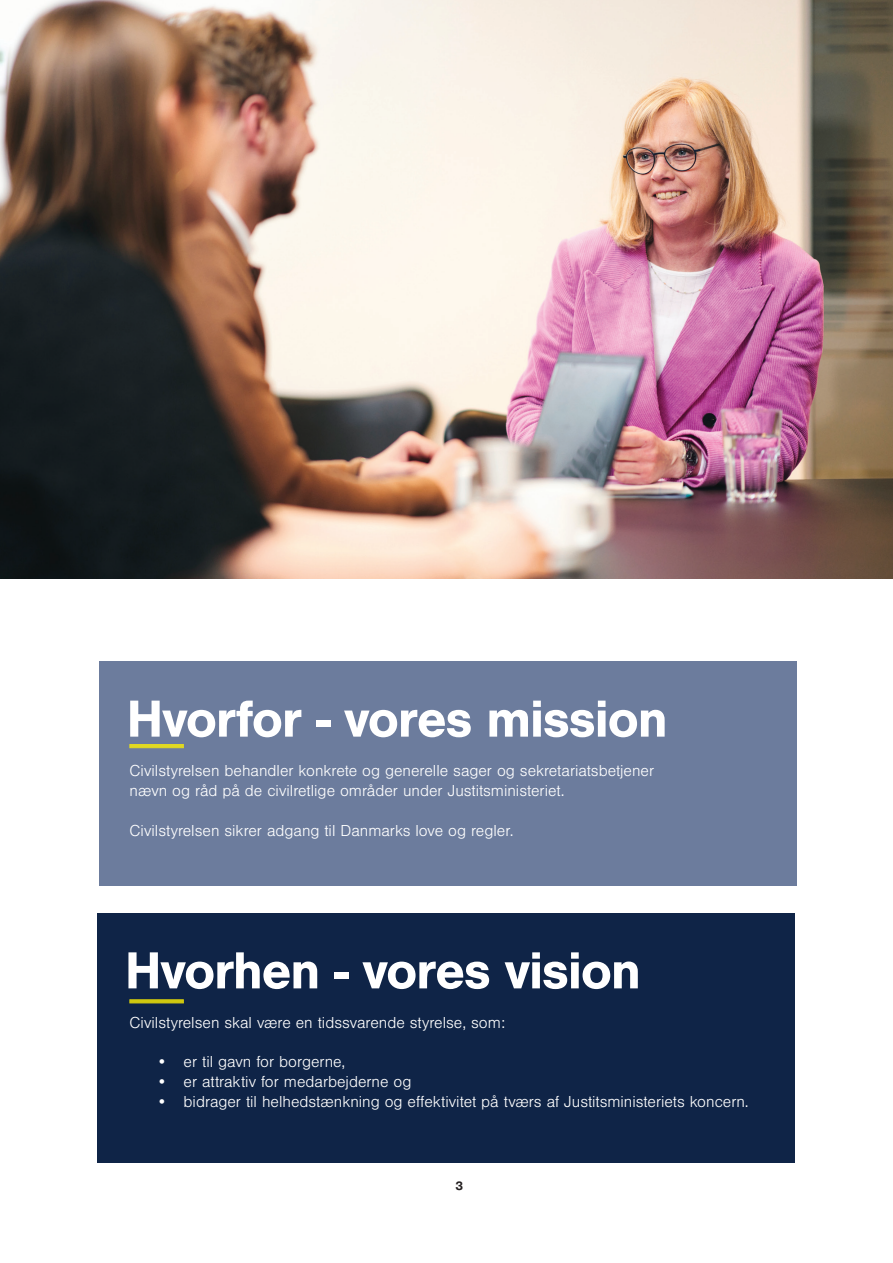
<style>
.page{position:relative;width:893px;height:1263px;background:#fff}
.page>*{position:absolute;margin:0;border:0;box-sizing:border-box;transform-origin:0 0}
.t1{font:700 54px "Nimbus San";letter-spacing:-.03em;color:#fff}
.t2{font:300 16.5px/19.8px "Nimbus San";color:#fff}
.t3{font:700 12px "Pragmatica";color:#231f20}
</style>
<div class="page">
<img style="left:0;top:0;width:893px;height:579px">
<div style="left:99px;top:662px;width:698px;height:224px;background:#6c7c9d"></div>
<div style="left:98px;top:913px;width:697px;height:249px;background:#0f2447"></div>
<hr style="left:130px;top:744px;width:54px;height:4px;background:#e1d920">
<svg style="left:130px;top:999px;width:54px;height:4px"></svg>
<h1 class="t1" style="left:126px;top:688px;width:543px">Hvorfor - vores mission</h1>
<p class="t2" style="left:130px;top:761px;width:526px">Civilstyrelsen behandler konkrete og generelle sager og sekretariatsbetjener nævn og råd på de civilretlige områder under Justitsministeriet.</p>
<p class="t2" style="left:130px;top:821px;width:385px">Civilstyrelsen sikrer adgang til Danmarks love og regler.</p>
<h1 class="t1" style="left:125px;top:940px;width:518px">Hvorhen - vores vision</h1>
<p class="t2" style="left:130px;top:1013px;width:377px">Civilstyrelsen skal være en tidssvarende styrelse, som:</p>
<p class="t2" style="left:157px;top:1052px;width:190px">• er til gavn for borgerne,</p>
<p class="t2" style="left:157px;top:1072px;width:256px">• er attraktiv for medarbejderne og</p>
<p class="t2" style="left:157px;top:1092px;width:594px">• bidrager til helhedstænkning og effektivitet på tværs af Justitsministeriets koncern.</p>
<p class="t3" style="left:456px;top:1178px;width:9px">3</p>
</div>
